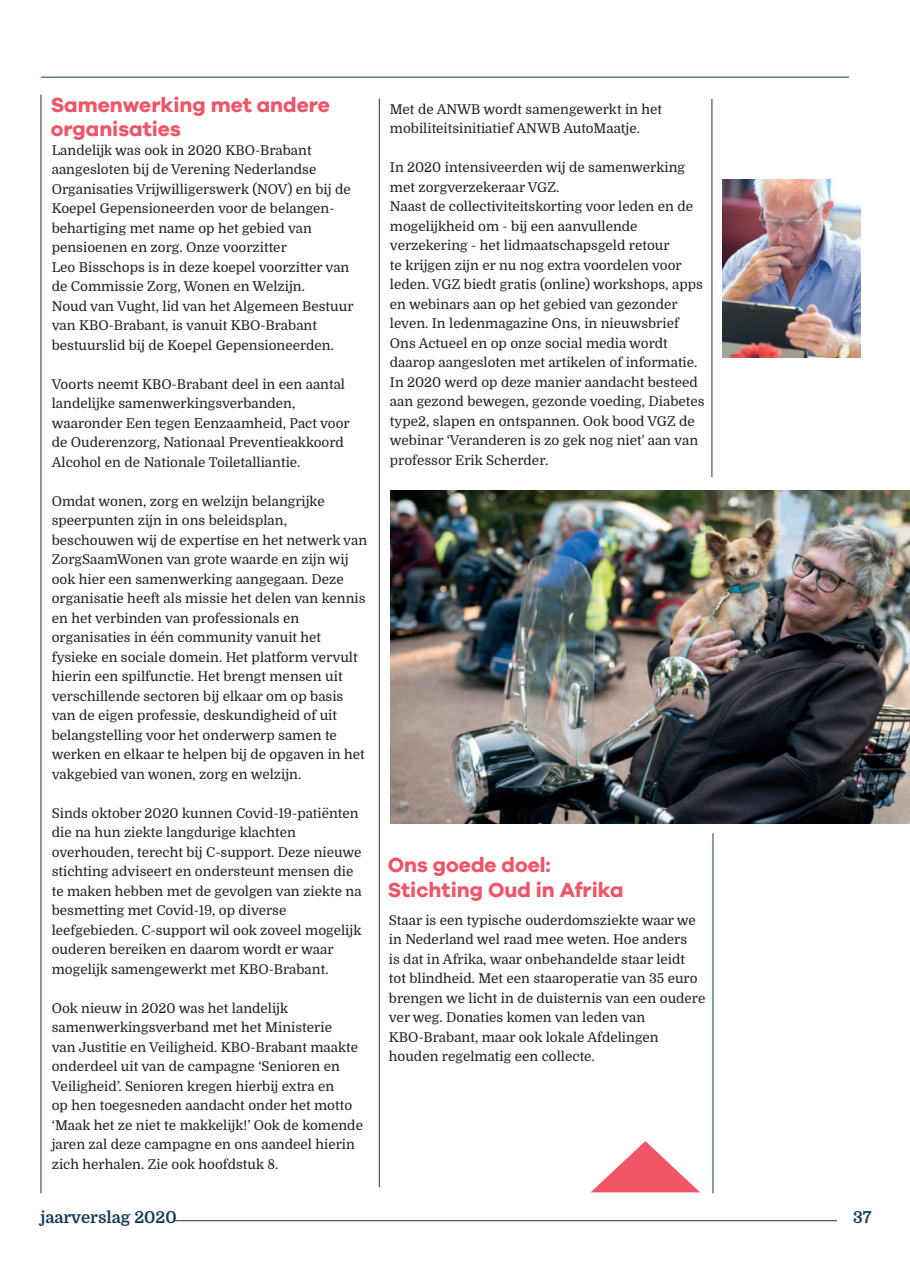
<style>
.page{position:relative;width:910px;height:1280px;background:#fff}
.page>*{position:absolute;margin:0;border:0;box-sizing:border-box;transform-origin:0 0}
.t1{font:700 21px/25.2px "Galano Grotesque DEMO";color:#f05568}
.t2{font:700 16.5px "Domine";color:#123b59}
.t3{font:13.5px/19.5px "Domine";color:#231f20}
</style>
<div class="page">
<hr style="left:41px;top:95px;width:1px;height:1098px;background:#123b59">
<hr style="left:379px;top:99px;width:1px;height:1088px;background:#123b59">
<hr style="left:712px;top:99px;width:1px;height:378px;background:#123b59">
<hr style="left:175px;top:1220px;width:662px;height:1px;background:#123b59">
<svg style="left:591px;top:1141px;width:109px;height:51px"></svg>
<hr style="left:41px;top:77px;width:808px;height:1px;background:#123b59">
<img style="left:390px;top:490px;width:520px;height:334px">
<img style="left:722px;top:180px;width:139px;height:177px">
<hr style="left:713px;top:833px;width:1px;height:360px;background:#123b59">
<h1 class="t1" style="left:51px;top:94px;width:281px;line-height:24px">Samenwerking met andere organisaties</h1>
<p class="t3" style="left:52px;top:141px;width:303px">Landelijk was ook in 2020 KBO-Brabant aangesloten bij de Verening Nederlandse Organisaties Vrijwilligerswerk (NOV) en bij de Koepel Gepensioneerden voor de belangen&shy;behartiging met name op het gebied van pensioenen en zorg. Onze voorzitter<br>Leo Bisschops is in deze koepel voorzitter van de Commissie Zorg, Wonen en Welzijn.<br>Noud van Vught, lid van het Algemeen Bestuur van KBO-Brabant, is vanuit KBO-Brabant bestuurslid bij de Koepel Gepensioneerden.</p>
<p class="t3" style="left:52px;top:375px;width:300px">Voorts neemt KBO-Brabant deel in een aantal landelijke samenwerkingsverbanden, waaronder Een tegen Eenzaamheid, Pact voor de Ouderenzorg, Nationaal Preventieakkoord Alcohol en de Nationale Toiletalliantie.</p>
<p class="t3" style="left:52px;top:492px;width:317px">Omdat wonen, zorg en welzijn belangrijke speerpunten zijn in ons beleidsplan, beschouwen wij de expertise en het netwerk van ZorgSaamWonen van grote waarde en zijn wij ook hier een samenwerking aangegaan. Deze organisatie heeft als missie het delen van kennis en het verbinden van professionals en organisaties in één community vanuit het fysieke en sociale domein. Het platform vervult hierin een spilfunctie. Het brengt mensen uit verschillende sectoren bij elkaar om op basis van de eigen professie, deskundigheid of uit belangstelling voor het onderwerp samen te werken en elkaar te helpen bij de opgaven in het vakgebied van wonen, zorg en welzijn.</p>
<p class="t3" style="left:52px;top:804px;width:311px">Sinds oktober 2020 kunnen Covid-19-patiënten die na hun ziekte langdurige klachten overhouden, terecht bij C-support. Deze nieuwe stichting adviseert en ondersteunt mensen die te maken hebben met de gevolgen van ziekte na besmetting met Covid-19, op diverse leefgebieden. C-support wil ook zoveel mogelijk ouderen bereiken en daarom wordt er waar mogelijk samengewerkt met KBO-Brabant.</p>
<p class="t3" style="left:52px;top:999px;width:313px">Ook nieuw in 2020 was het landelijk samenwerkingsverband met het Ministerie<br>van Justitie en Veiligheid. KBO-Brabant maakte onderdeel uit van de campagne ‘Senioren en Veiligheid’. Senioren kregen hierbij extra en<br>op hen toegesneden aandacht onder het motto ‘Maak het ze niet te makkelijk!’ Ook de komende jaren zal deze campagne en ons aandeel hierin zich herhalen. Zie ook hoofdstuk 8.</p>
<p class="t3" style="left:390px;top:100px;width:274px">Met de ANWB wordt samengewerkt in het mobiliteitsinitiatief ANWB AutoMaatje.</p>
<p class="t3" style="left:390px;top:158px;width:316px">In 2020 intensiveerden wij de samenwerking met zorgverzekeraar VGZ.<br>Naast de collectiviteitskorting voor leden en de mogelijkheid om - bij een aanvullende verzekering - het lidmaatschapsgeld retour<br>te krijgen zijn er nu nog extra voordelen voor leden. VGZ biedt gratis (online) workshops, apps en webinars aan op het gebied van gezonder leven. In ledenmagazine Ons, in nieuwsbrief Ons Actueel en op onze social media wordt daarop aangesloten met artikelen of informatie.<br>In 2020 werd op deze manier aandacht besteed aan gezond bewegen, gezonde voeding, Diabetes type2, slapen en ontspannen. Ook bood VGZ de webinar ‘Veranderen is zo gek nog niet' aan van professor Erik Scherder.</p>
<h1 class="t1" style="left:388px;top:854px;width:237px">Ons goede doel:<br>Stichting Oud in Afrika</h1>
<p class="t3" style="left:389px;top:911px;width:318px">Staar is een typische ouderdomsziekte waar we in Nederland wel raad mee weten. Hoe anders<br>is dat in Afrika, waar onbehandelde staar leidt tot blindheid. Met een staaroperatie van 35 euro brengen we licht in de duisternis van een oudere ver weg. Donaties komen van leden van KBO-Brabant, maar ook lokale Afdelingen houden regelmatig een collecte.</p>
<p class="t2" style="left:40px;top:1208px;width:138px">jaarverslag 2020</p>
<p class="t2" style="left:853px;top:1208px;width:20px">37</p>
</div>
